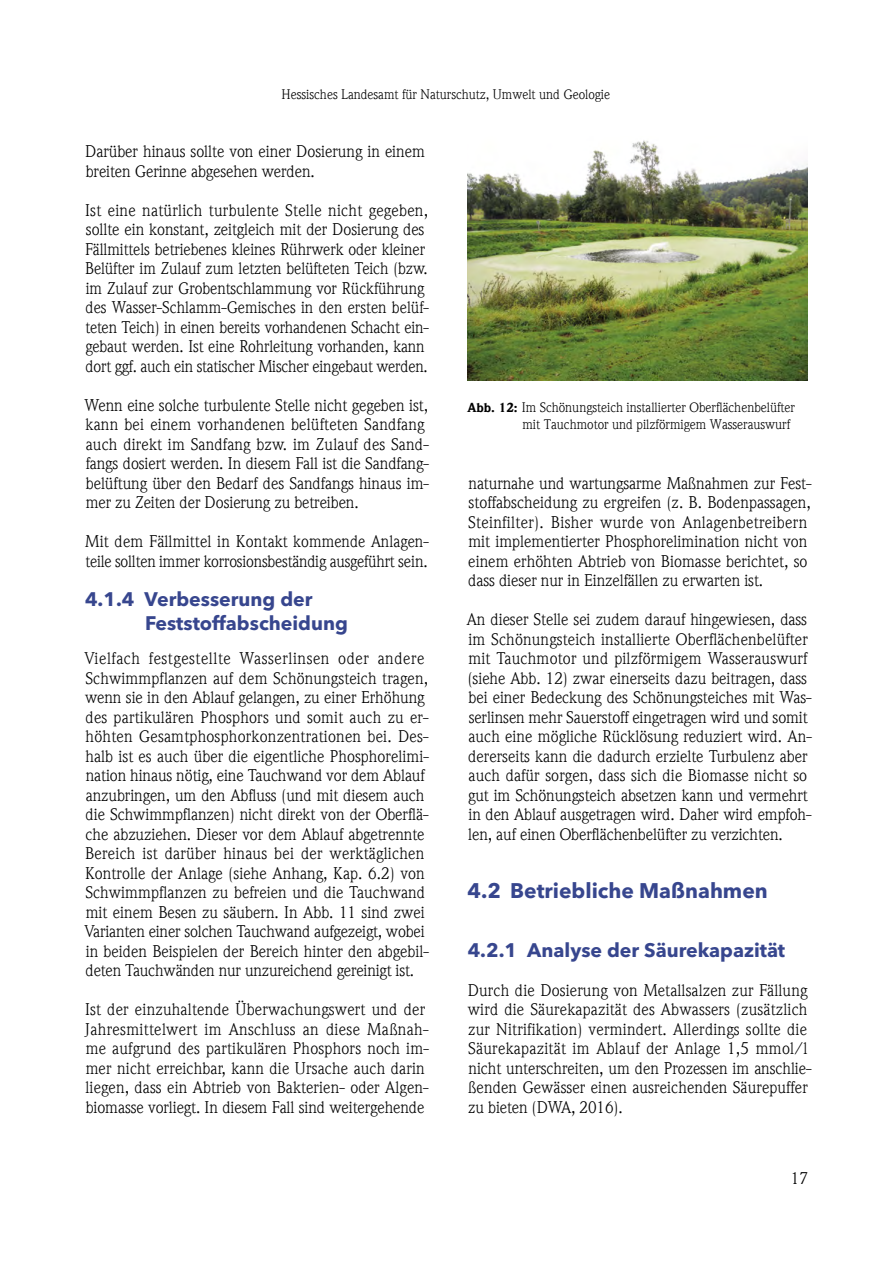
<style>
.page{position:relative;width:893px;height:1263px;background:#fff}
.page>*{position:absolute;margin:0;border:0;box-sizing:border-box;transform-origin:0 0}
.t1{font:700 21px "Avenir Next LT Pro";color:#37468e}
.t2{font:700 19.5px/24px "Avenir Next LT Pro";color:#37468e}
.t3{font:16.5px/19.5px "ITC Weidemann Com";color:#000}
.t4{font:13.5px/16.2px "ITC Weidemann Com";color:#000}
.s1{font-weight:900;font-size:12.75px}
</style>
<div class="page">
<img style="left:468px;top:140px;width:340px;height:241px">
<p class="t4" style="left:281px;top:86px;width:330px">Hessisches Landesamt für Naturschutz, Umwelt und Geologie</p>
<p class="t3" style="left:85px;top:142px;width:341px">Darüber hinaus sollte von einer Dosierung in einem breiten Gerinne abgesehen werden.</p>
<p class="t3" style="left:85px;top:200px;width:345px">Ist eine natürlich turbulente Stelle nicht gegeben, sollte ein konstant, zeitgleich mit der Dosierung des Fällmittels betriebenes kleines Rührwerk oder kleiner Belüfter im Zulauf zum letzten belüfteten Teich (bzw. im Zulauf zur Grobentschlammung vor Rückführung des Wasser-Schlamm-Gemisches in den ersten belüf&shy;teten Teich) in einen bereits vorhandenen Schacht ein&shy;gebaut werden. Ist eine Rohrleitung vorhanden, kann dort ggf. auch ein statischer Mischer eingebaut werden.</p>
<p class="t3" style="left:84px;top:395px;width:346px">Wenn eine solche turbulente Stelle nicht gegeben ist, kann bei einem vorhandenen belüfteten Sandfang auch direkt im Sandfang bzw. im Zulauf des Sand&shy;fangs dosiert werden. In diesem Fall ist die Sandfang&shy;belüftung über den Bedarf des Sandfangs hinaus im&shy;mer zu Zeiten der Dosierung zu betreiben.</p>
<p class="t3" style="left:85px;top:532px;width:345px">Mit dem Fällmittel in Kontakt kommende Anlagen&shy;teile sollten immer korrosionsbeständig ausgeführt sein.</p>
<p class="t2" style="left:145px;top:587px;width:204px;text-indent:-60px">4.1.4 Verbesserung der<br>Feststoffabscheidung</p>
<p class="t3" style="left:85px;top:649px;width:346px">Vielfach festgestellte Wasserlinsen oder andere Schwimmpflanzen auf dem Schönungsteich tragen, wenn sie in den Ablauf gelangen, zu einer Erhöhung des partikulären Phosphors und somit auch zu er&shy;höhten Gesamtphosphorkonzentrationen bei. Des&shy;halb ist es auch über die eigentliche Phosphorelimi&shy;nation hinaus nötig, eine Tauchwand vor dem Ablauf anzubringen, um den Abfluss (und mit diesem auch die Schwimmpflanzen) nicht direkt von der Oberflä&shy;che abzuziehen. Dieser vor dem Ablauf abgetrennte Bereich ist darüber hinaus bei der werktäglichen Kontrolle der Anlage (siehe Anhang, Kap. 6.2) von Schwimmpflanzen zu befreien und die Tauchwand mit einem Besen zu säubern. In Abb. 11 sind zwei Varianten einer solchen Tauchwand aufgezeigt, wobei in beiden Beispielen der Bereich hinter den abgebil&shy;deten Tauchwänden nur unzureichend gereinigt ist.</p>
<p class="t3" style="left:85px;top:1000px;width:345px">Ist der einzuhaltende Überwachungswert und der Jahresmittelwert im Anschluss an diese Maßnah&shy;me aufgrund des partikulären Phosphors noch im&shy;mer nicht erreichbar, kann die Ursache auch darin liegen, dass ein Abtrieb von Bakterien- oder Algen&shy;biomasse vorliegt. In diesem Fall sind weitergehende</p>
<p class="t4" style="left:522px;top:400px;width:274px;text-indent:-55px"><span class="s1">Abb. 12:</span> Im Schönungsteich installierter Oberflächenbelüfter mit Tauchmotor und pilzförmigem Wasserauswurf</p>
<p class="t3" style="left:468px;top:473px;width:345px">naturnahe und wartungsarme Maßnahmen zur Fest&shy;stoffabscheidung zu ergreifen (z. B. Bodenpassagen, Steinfilter). Bisher wurde von Anlagenbetreibern mit implementierter Phosphorelimination nicht von einem erhöhten Abtrieb von Biomasse berichtet, so dass dieser nur in Einzelfällen zu erwarten ist.</p>
<p class="t3" style="left:467px;top:610px;width:346px">An dieser Stelle sei zudem darauf hingewiesen, dass im Schönungsteich installierte Oberflächenbelüfter mit Tauchmotor und pilzförmigem Wasserauswurf (siehe Abb. 12) zwar einerseits dazu beitragen, dass bei einer Bedeckung des Schönungsteiches mit Was&shy;serlinsen mehr Sauerstoff eingetragen wird und somit auch eine mögliche Rücklösung reduziert wird. An&shy;dererseits kann die dadurch erzielte Turbulenz aber auch dafür sorgen, dass sich die Biomasse nicht so gut im Schönungsteich absetzen kann und vermehrt in den Ablauf ausgetragen wird. Daher wird empfoh&shy;len, auf einen Oberflächenbelüfter zu verzichten.</p>
<p class="t1" style="left:468px;top:878px;width:302px">4.2 Betriebliche Maßnahmen</p>
<p class="t2" style="left:468px;top:938px;width:319px">4.2.1 Analyse der Säurekapazität</p>
<p class="t3" style="left:468px;top:980px;width:345px">Durch die Dosierung von Metallsalzen zur Fällung wird die Säurekapazität des Abwassers (zusätzlich zur Nitrifikation) vermindert. Allerdings sollte die Säurekapazität im Ablauf der Anlage 1,5 mmol/l nicht unterschreiten, um den Prozessen im anschlie&shy;ßenden Gewässer einen ausreichenden Säurepuffer zu bieten (DWA, 2016).</p>
<p class="t3" style="left:791px;top:1169px;width:19px">17</p>
</div>
